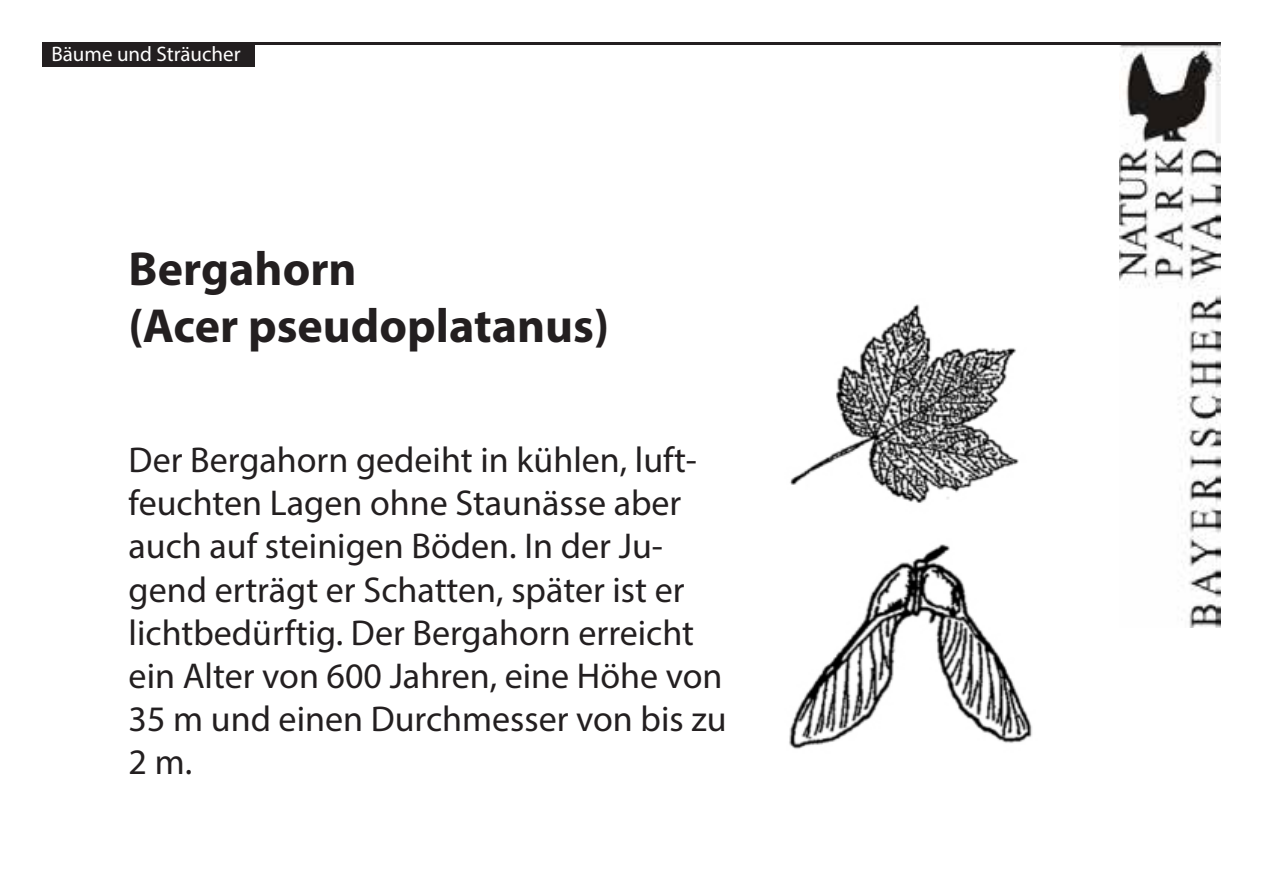
<style>
.page{position:relative;width:1263px;height:893px;background:#fff}
.page>*{position:absolute;margin:0;border:0;box-sizing:border-box;transform-origin:0 0}
.t1{font:700 48px/57.6px "Myriad Pro";color:#231f20}
.t2{font:36px/43.2px "Myriad Pro";color:#231f20}
.t3{font:21px "Myriad Pro";color:#fff}
</style>
<div class="page">
<img style="left:1120px;top:43px;width:100px;height:584px">
<div style="left:43px;top:45px;width:212px;height:22px;background:#231f20"></div>
<hr style="left:43px;top:43px;width:1175px;height:2px;background:#231f20">
<img style="left:789px;top:304px;width:243px;height:445px">
<p class="t3" style="left:51px;top:41px;width:191px">Bäume und Sträucher</p>
<h1 class="t1" style="left:129px;top:238px;width:482px">Bergahorn<br>(Acer pseudoplatanus)</h1>
<p class="t2" style="left:129px;top:438px;width:599px">Der Bergahorn gedeiht in kühlen, luft&shy;feuchten Lagen ohne Staunässe aber auch auf steinigen Böden. In der Ju&shy;gend erträgt er Schatten, später ist er lichtbedürftig. Der Bergahorn erreicht ein Alter von 600 Jahren, eine Höhe von 35 m und einen Durchmesser von bis zu 2 m.</p>
</div>
